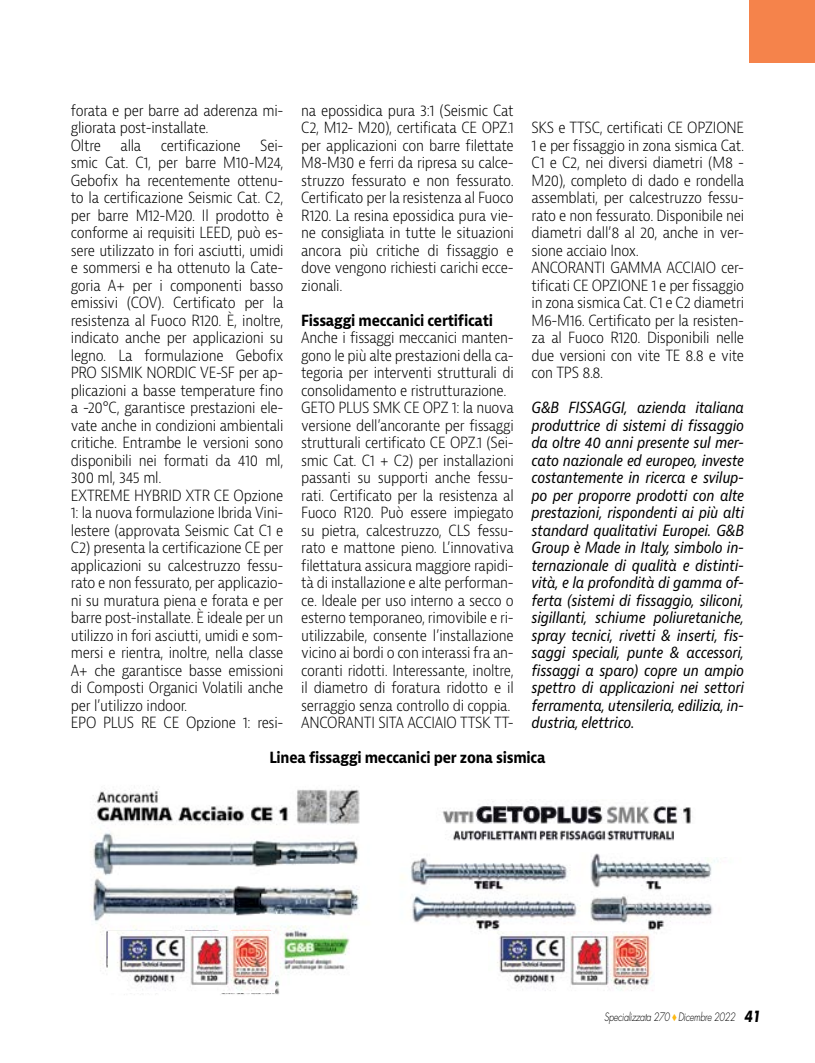
<style>
.page{position:relative;width:815px;height:1063px;background:#fff}
.page>*{position:absolute;margin:0;border:0;box-sizing:border-box;transform-origin:0 0}
.t1{font:300 15px/17.5px "Bernina Sans";letter-spacing:-.02em;color:#000;scale:.9 1}
.t2{font:italic 15px/17.5px "Bernina Sans";letter-spacing:-.02em;color:#000;text-align:justify;scale:.9 1}
.t3{font:700 15px "Bernina Sans";letter-spacing:-.02em;color:#000;scale:.9 1}
.t4{font:italic 300 11.25px "Futura Std";letter-spacing:-.03em;color:#000;scale:.8 1}
.s1{color:#fdb913}
.s2{font-weight:700;font-size:15px}
</style>
<div class="page">
<div style="left:749px;top:0;width:66px;height:63px;background:#f5834b"></div>
<img style="left:91px;top:789px;width:269px;height:206px">
<img style="left:401px;top:853px;width:317px;height:81px">
<img style="left:108px;top:932px;width:166px;height:61px">
<img style="left:488px;top:932px;width:166px;height:59px">
<div style="left:624px;top:822px;width:120px;height:35px;background:#fff"></div>
<img style="left:453px;top:830px;width:221px;height:11px">
<img style="left:442px;top:801px;width:249px;height:23px">
<p class="t1" style="left:71px;top:102px;width:238px">forata e per barre ad aderenza mi&shy;gliorata post-installate.<br>Oltre</p>
<p class="t1" style="left:301px;top:102px;width:238px;text-align:justify">na epossidica pura 3:1 (Seismic Cat C2, M12- M20), certificata CE OPZ.1 per applicazioni con barre filettate M8-M30 e ferri da ripresa su calce&shy;struzzo fessurato e non fessurato.<br>Certificato per la resistenza al Fuoco R120. La resina epossidica pura vie&shy;ne consigliata in tutte le situazioni ancora più critiche di fissaggio e dove vengono richiesti carichi ecce&shy;zionali.</p>
<p class="t3" style="left:301px;top:310px;width:215px">Fissaggi meccanici certificati</p>
<p class="t1" style="left:301px;top:329px;width:238px">Anche i fissaggi meccanici manten&shy;gono le più alte prestazioni della ca&shy;tegoria per interventi strutturali di consolidamento e ristrutturazione.<br>GETO PLUS SMK CE OPZ 1: la nuova versione dell’ancorante per fissaggi strutturali certificato CE OPZ.1 (Sei&shy;smic Cat. C1 + C2) per installazioni passanti su supporti anche fessu&shy;rati. Certificato per la resistenza al Fuoco R120. Può essere impiegato su pietra, calcestruzzo, CLS fessu&shy;rato e mattone pieno. L’innovativa filettatura assicura maggiore rapidi&shy;tà di installazione e alte performan&shy;ce. Ideale per uso interno a secco o esterno temporaneo, rimovibile e ri&shy;utilizzabile, consente l’installazione vicino ai bordi o con interassi fra an&shy;coranti ridotti. Interessante, inoltre, il diametro di foratura ridotto e il serraggio senza controllo di coppia.<br>ANCORANTI SITA ACCIAIO TTSK TT-</p>
<p class="t1" style="left:531px;top:119px;width:238px">SKS e TTSC, certificati CE OPZIONE<br>1 e per fissaggio in zona sismica Cat.<br>C1 e C2, nei diversi diametri (M8 -<br>M20), completo di dado e rondella assemblati, per calcestruzzo fessu&shy;rato e non fessurato. Disponibile nei diametri dall’8 al 20, anche in ver&shy;sione acciaio Inox.<br>ANCORANTI GAMMA ACCIAIO cer&shy;tificati CE OPZIONE 1 e per fissaggio in zona sismica Cat. C1 e C2 diametri<br>M6-M16. Certificato per la resisten&shy;za al Fuoco R120. Disponibili nelle due versioni con vite TE 8.8 e vite con TPS 8.8.</p>
<p class="t2" style="left:531px;top:399px;width:238px">G&amp;B FISSAGGI, azienda italiana produttrice di sistemi di fissaggio da oltre 40 anni presente sul mer&shy;cato nazionale ed europeo, investe costantemente in ricerca e svilup&shy;po per proporre prodotti con alte prestazioni, rispondenti ai più alti standard qualitativi Europei. G&amp;B Group è Made in Italy, simbolo in&shy;ternazionale di qualità e distinti&shy;vità, e la profondità di gamma of&shy;ferta (sistemi di fissaggio, siliconi, sigillanti, schiume poliuretaniche, spray tecnici, rivetti &amp; inserti, fis&shy;saggi speciali, punte &amp; accessori, fissaggi a sparo) copre un ampio spettro di applicazioni nei settori ferramenta, utensileria, edilizia, in&shy;dustria, elettrico.</p>
<p class="t3" style="left:269px;top:748px;width:308px">Linea fissaggi meccanici per zona sismica</p>
<p class="t1" style="left:121px;top:137px;width:25px">alla</p>
<p class="t1" style="left:161px;top:137px;width:90px">certificazione</p>
<p class="t1" style="left:71px;top:137px;width:238px;text-indent:189px">Sei&shy;smic Cat. C1, per barre M10-M24, Gebofix ha recentemente ottenu&shy;to la certificazione Seismic Cat. C2, per barre M12-M20. Il prodotto è conforme ai requisiti LEED, può es&shy;sere utilizzato in fori asciutti, umidi e sommersi e ha ottenuto la Cate&shy;goria A+ per i componenti basso emissivi (COV). Certificato per la resistenza al Fuoco R120. È, inoltre, indicato anche per applicazioni su legno. La formulazione Gebofix PRO SISMIK NORDIC VE-SF per ap&shy;plicazioni a basse temperature fino a -20°C, garantisce prestazioni ele&shy;vate anche in condizioni ambientali critiche. Entrambe le versioni sono disponibili nei formati da 410 ml, 300 ml, 345 ml.<br>EXTREME HYBRID XTR CE Opzione 1: la nuova formulazione Ibrida Vini&shy;lestere (approvata Seismic Cat C1 e C2) presenta la certificazione CE per applicazioni su calcestruzzo fessu&shy;rato e non fessurato, per applicazio&shy;ni su muratura piena e forata e per barre post-installate. È ideale per un utilizzo in fori asciutti, umidi e som&shy;mersi e rientra, inoltre, nella classe A+ che garantisce basse emissioni di Composti Organici Volatili anche per l’utilizzo indoor.<br>EPO PLUS RE CE Opzione 1: resi-</p>
<p class="t4" style="left:604px;top:1010px;width:197px">Specializzata 270 <span class="s1">◆</span> Dicembre 2022 <span class="s2">41</span></p>
</div>
